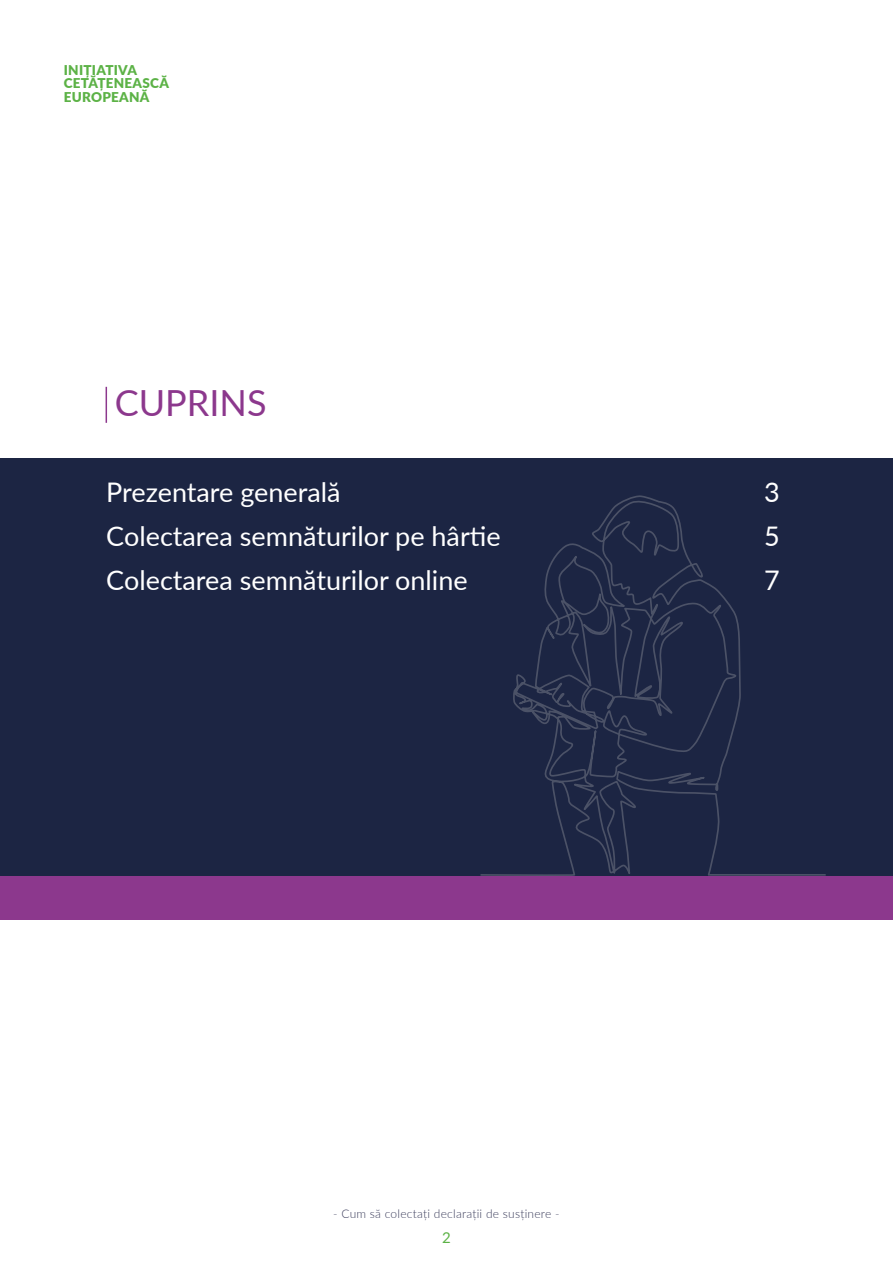
<style>
.page{position:relative;width:893px;height:1263px;background:#fff}
.page>*{position:absolute;margin:0;border:0;box-sizing:border-box;transform-origin:0 0}
.t1{font:36px "Lato";color:#8c388d}
.t2{font:27px "Lato";color:#fff}
.t3{font:15px "Lato";color:#5cb246}
.t4{font:900 13.5px/13.5px "Lato";letter-spacing:.02em;color:#5cb246}
.t5{font:300 12px "Lato";letter-spacing:.02em;color:#3c3e5c}
</style>
<div class="page">
<div style="left:0;top:459px;width:893px;height:417px;background:#1c2543"></div>
<svg style="left:480px;top:495px;width:346px;height:381px"></svg>
<div style="left:0;top:876px;width:893px;height:43px;background:#8c388d"></div>
<hr style="left:106px;top:387px;width:1px;height:36px;background:#8c388d">
<p class="t4" style="left:64px;top:62px;width:107px">INIȚIATIVA<br>CETĂȚENEASCĂ<br>EUROPEANĂ</p>
<h1 class="t1" style="left:115px;top:377px;width:153px">CUPRINS</h1>
<p class="t2" style="left:106px;top:473px;width:236px">Prezentare generală</p>
<p class="t2" style="left:764px;top:473px;width:17px">3</p>
<p class="t2" style="left:106px;top:517px;width:396px">Colectarea semnăturilor pe hârtie</p>
<p class="t2" style="left:764px;top:517px;width:17px">5</p>
<p class="t2" style="left:106px;top:560px;width:363px">Colectarea semnăturilor online</p>
<p class="t2" style="left:764px;top:560px;width:17px">7</p>
<p class="t5" style="left:333px;top:1206px;width:228px">- Cum să colectați declarații de susținere -</p>
<p class="t3" style="left:442px;top:1227px;width:10px">2</p>
</div>
